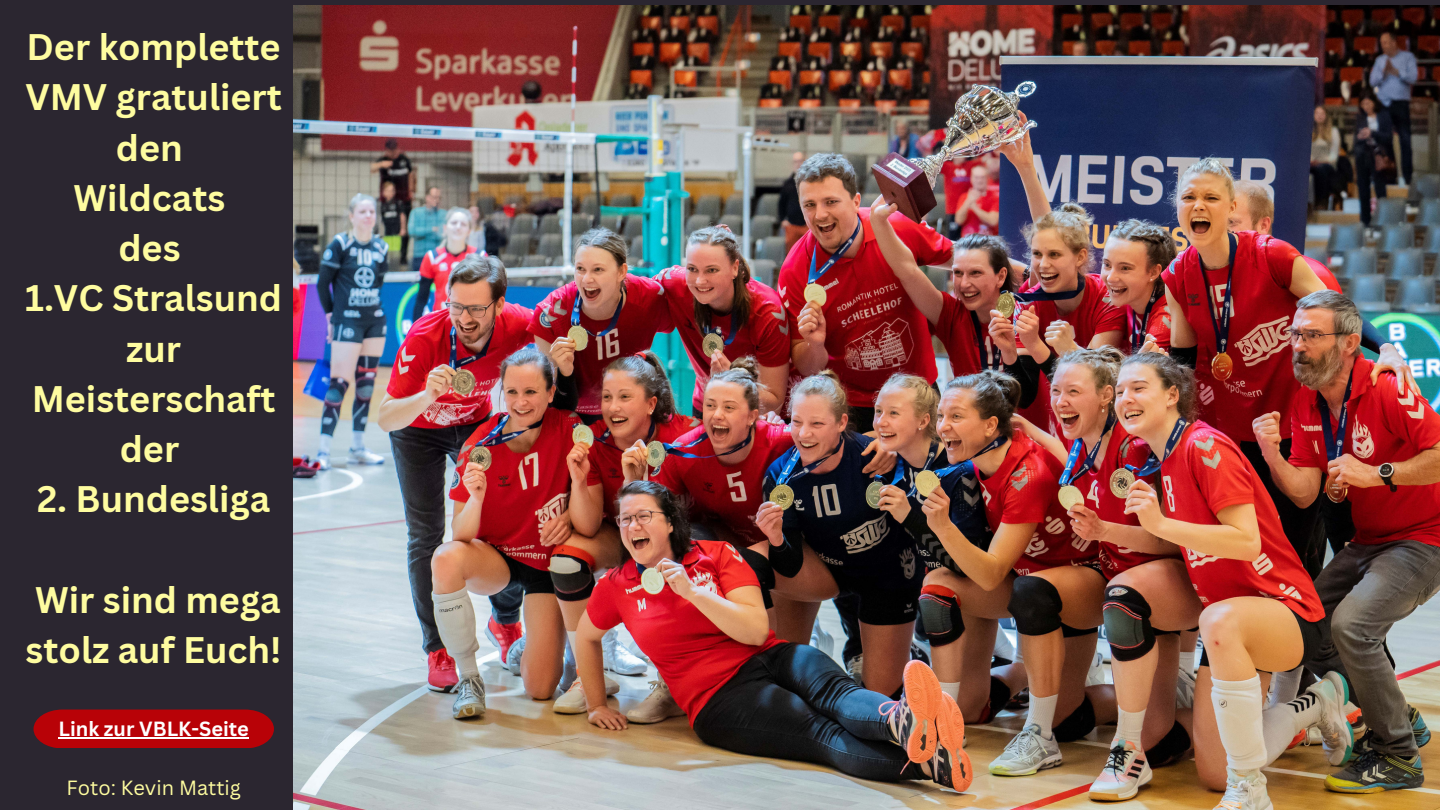
<style>
.page{position:relative;width:1440px;height:810px;background:#2b2630}
.page>*{position:absolute;margin:0;border:0;box-sizing:border-box;transform-origin:0 0}
.t1{font:700 36px/50.2px "Canva Sans";color:#fefca0;text-align:center}
.t2{font:700 20px "Canva Sans";color:#fff}
.t3{font:20px "Canva Sans";color:#fefca0}
</style>
<div class="page">
<img style="left:294px;top:5px;width:1146px;height:805px">
<div style="left:34px;top:710px;width:240px;height:38px;background:#b80207"></div>
<hr style="left:58px;top:737px;width:191px;height:2px;background:#fff">
<p class="t1" style="left:25px;top:21px;width:258px">Der komplette<br>VMV gratuliert den<br>Wildcats<br>des<br>1.VC Stralsund zur<br>Meisterschaft der</p>
<p class="t1" style="left:37px;top:473px;width:234px">2. Bundesliga</p>
<p class="t1" style="left:26px;top:574px;width:257px;text-align:left">Wir sind mega stolz auf Euch!</p>
<p class="t2" style="left:58px;top:714px;width:192px">Link zur VBLK-Seite</p>
<p class="t3" style="left:66px;top:774px;width:176px">Foto: Kevin Mattig</p>
</div>
